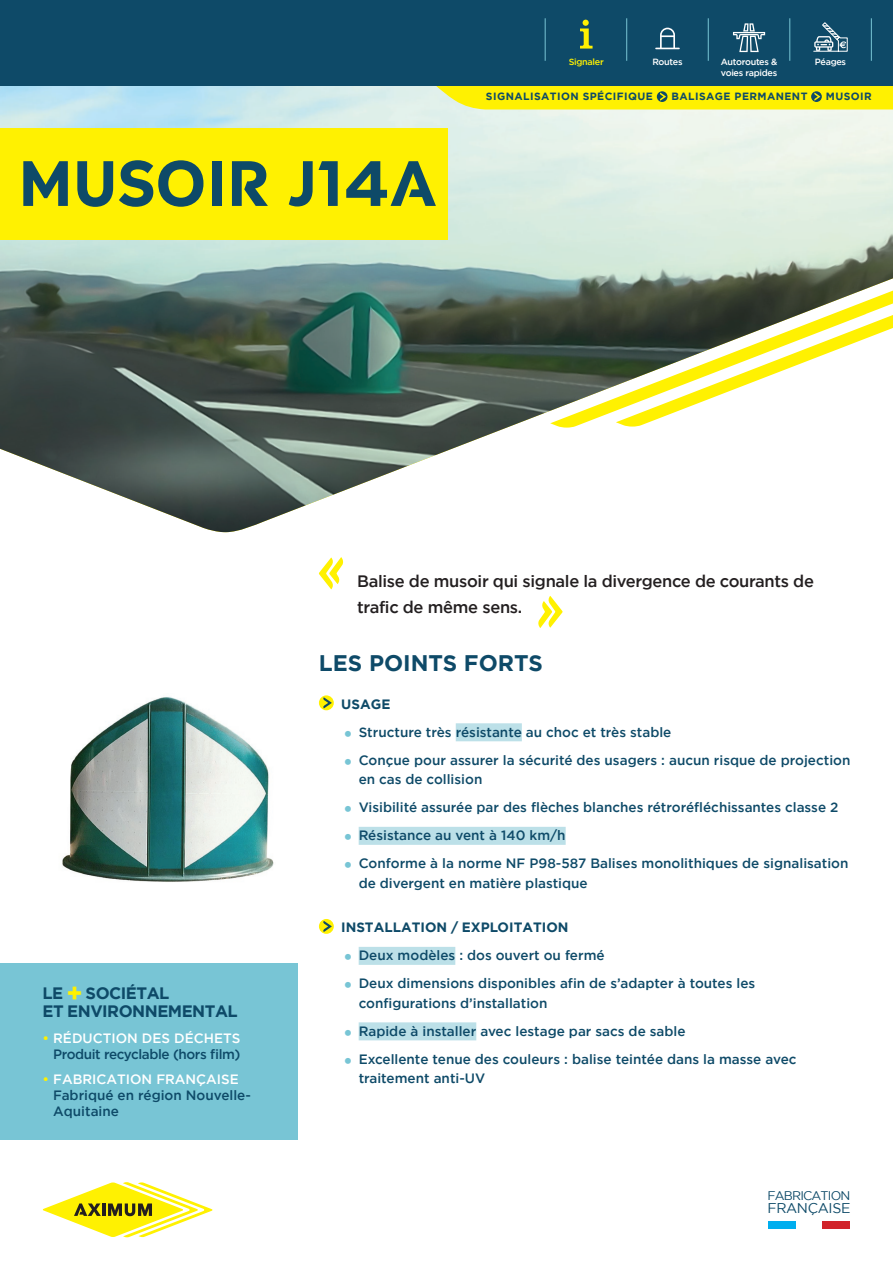
<style>
.page{position:relative;width:893px;height:1263px;background:#fff}
.page>*{position:absolute;margin:0;border:0;box-sizing:border-box;transform-origin:0 0}
.t1{font:700 63px "Colas";letter-spacing:.03em;color:#0e4a68}
.t2{font:700 22.5px "Gotham";color:#0e4a68}
.t3{font:500 16.5px/25.5px "Gotham";letter-spacing:-.02em;color:#231f20}
.t4{font:700 16.5px/18px "Gotham";letter-spacing:-.03em;color:#0e4a68}
.t5{font:14.1px "Gotham";letter-spacing:-.025em;color:#0e4a68}
.t6{font:500 13.5px/28px "Gotham";color:#0e4a68}
.t7{font:500 13.5px/16.2px "Gotham";letter-spacing:-.03em;color:#0e4a68;text-align:right}
.t8{font:700 13.5px "Gotham";color:#0e4a68}
.t9{font:12.45px "Gotham";letter-spacing:-.065em;color:#0e4a68}
.t10{font:700 10.5px "Gotham";letter-spacing:.04em;color:#0e4a68}
.t11{font:500 9px "Gotham";letter-spacing:-.03em;color:#fff}
.t12{font:500 9px "Gotham";letter-spacing:-.03em;color:#fff101}
.s1{font-size:25.5px;color:#fff101}
.s2{color:#fff101}
.s3{color:#fff}
</style>
<div class="page">
<img style="left:0;top:85px;width:893px;height:447px">
<svg style="left:550px;top:234px;width:343px;height:194px"></svg>
<div style="left:456px;top:723px;width:66px;height:18px;background:#bce0e8"></div>
<div style="left:359px;top:827px;width:207px;height:18px;background:#bce0e8"></div>
<div style="left:359px;top:947px;width:96px;height:18px;background:#bce0e8"></div>
<div style="left:359px;top:1022px;width:117px;height:18px;background:#bce0e8"></div>
<svg style="left:319px;top:695px;width:15px;height:15px"></svg>
<svg style="left:323px;top:697px;width:9px;height:11px"></svg>
<svg style="left:319px;top:919px;width:15px;height:15px"></svg>
<svg style="left:323px;top:921px;width:9px;height:11px"></svg>
<div style="left:0;top:128px;width:447px;height:112px;background:#fff101"></div>
<svg style="left:538px;top:596px;width:24px;height:32px"></svg>
<svg style="left:43px;top:1182px;width:169px;height:55px"></svg>
<div style="left:769px;top:1221px;width:27px;height:7px;background:#00aeef"></div>
<div style="left:823px;top:1221px;width:27px;height:7px;background:#d1232a"></div>
<img style="left:62px;top:697px;width:212px;height:185px">
<div style="left:0;top:0;width:893px;height:85px;background:#0e4a68"></div>
<svg style="left:424px;top:85px;width:469px;height:24px"></svg>
<svg style="left:319px;top:557px;width:25px;height:32px"></svg>
<svg style="left:655px;top:28px;width:25px;height:21px"></svg>
<hr style="left:708px;top:18px;width:1px;height:43px;background:#78c5d5">
<hr style="left:789px;top:18px;width:1px;height:43px;background:#78c5d5">
<hr style="left:626px;top:18px;width:1px;height:43px;background:#78c5d5">
<hr style="left:545px;top:18px;width:1px;height:43px;background:#78c5d5">
<svg style="left:580px;top:20px;width:13px;height:29px"></svg>
<svg style="left:813px;top:22px;width:35px;height:30px"></svg>
<hr style="left:871px;top:18px;width:1px;height:43px;background:#78c5d5">
<svg style="left:733px;top:23px;width:32px;height:29px"></svg>
<div style="left:0;top:963px;width:298px;height:177px;background:#78c5d5"></div>
<p class="t12" style="left:569px;top:56px;width:37px">Signaler</p>
<p class="t11" style="left:652px;top:56px;width:32px">Routes</p>
<p class="t11" style="left:721px;top:56px;width:58px">Autoroutes &amp;</p>
<p class="t11" style="left:815px;top:56px;width:33px">Péages</p>
<p class="t11" style="left:721px;top:67px;width:58px">voies rapides</p>
<h1 class="t1" style="left:19px;top:148px;width:419px">MUSOIR J14A</h1>
<p class="t10" style="left:486px;top:90px;width:168px">SIGNALISATION SPÉCIFIQUE</p>
<p class="t10" style="left:671px;top:90px;width:137px">BALISAGE PERMANENT</p>
<p class="t10" style="left:826px;top:90px;width:47px">MUSOIR</p>
<p class="t4" style="left:43px;top:984px;width:197px">LE <span class="s1">+</span> SOCIÉTAL<br>ET ENVIRONNEMENTAL</p>
<p class="t7" style="left:43px;top:1030px;width:199px"><span class="s2">•</span> <span class="s3">RÉDUCTION DES DÉCHETS<br></span>Produit recyclable (hors film)</p>
<p class="t6" style="left:53px;top:1071px;width:199px;line-height:16.2px;text-indent:-11px"><span class="s2">•</span> <span class="s3">FABRICATION FRANÇAISE<br></span>Fabriqué en région Nouvelle-<br>Aquitaine</p>
<p class="t3" style="left:357px;top:568px;width:458px">Balise de musoir qui signale la divergence de courants de trafic de même sens.</p>
<h2 class="t2" style="left:319px;top:648px;width:225px">LES POINTS FORTS</h2>
<p class="t8" style="left:341px;top:695px;width:51px">USAGE</p>
<p class="t6" style="left:359px;top:718px;width:493px">Structure très résistante au choc et très stable<br>Conçue pour assurer la sécurité des usagers : aucun risque de projection</p>
<p class="t6" style="left:359px;top:765px;width:491px">en cas de collision<br>Visibilité assurée par des flèches blanches rétroréfléchissantes classe 2<br>Résistance au vent à 140 km/h<br>Conforme à la norme NF P98-587 Balises monolithiques de signalisation</p>
<p class="t6" style="left:359px;top:869px;width:231px">de divergent en matière plastique</p>
<p class="t8" style="left:341px;top:919px;width:229px">INSTALLATION / EXPLOITATION</p>
<p class="t6" style="left:359px;top:941px;width:398px">Deux modèles : dos ouvert ou fermé<br>Deux dimensions disponibles afin de s’adapter à toutes les</p>
<p class="t6" style="left:359px;top:989px;width:439px">configurations d’installation<br>Rapide à installer avec lestage par sacs de sable<br>Excellente tenue des couleurs : balise teintée dans la masse avec</p>
<p class="t6" style="left:359px;top:1064px;width:128px">traitement anti-UV</p>
<p class="t9" style="left:767px;top:1187px;width:84px">FABRICATION</p>
<p class="t5" style="left:767px;top:1198px;width:85px">FRANÇAISE</p>
</div>
